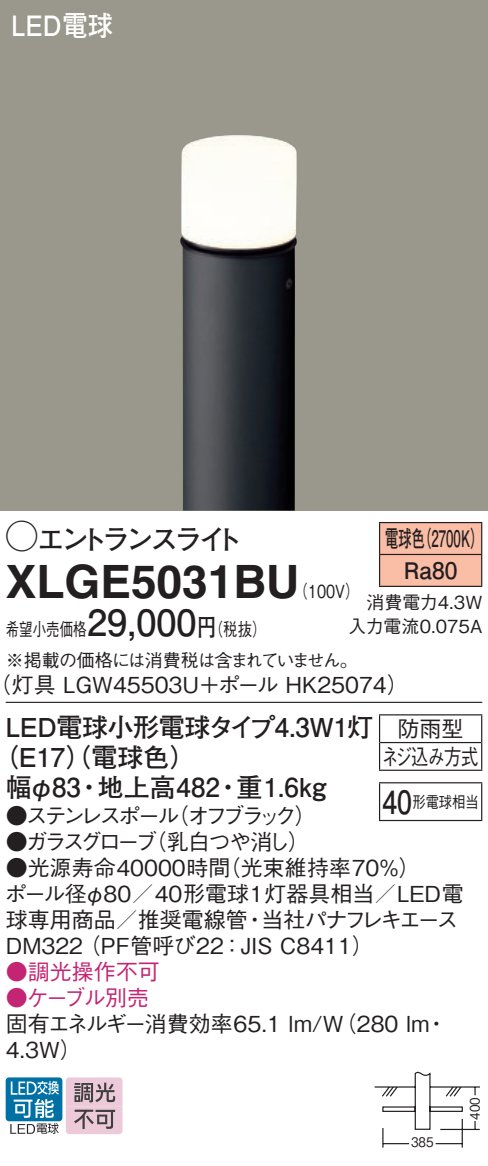
<style>
.page{position:relative;width:488px;height:1166px;background:#fff}
.page>*{position:absolute;margin:0;border:0;box-sizing:border-box;transform-origin:0 0}
.t1{font:700 46px "Helvetica LT Std";color:#231f20}
.t2{font:700 28px "Futo Go B101 Pro";letter-spacing:-.15em;color:#231f20}
.t3{font:700 28px "Futo Go B101 Pro";color:#fff;scale:.9 1}
.t4{font:700 26px "Futo Go B101 Pro";letter-spacing:-.015em;color:#231f20}
.t5{font:700 22.8px/32px "Futo Go B101 Pro";color:#231f20;text-align:center;scale:.58 1}
.t6{font:500 22px/26px "Gothic BBB Pro";color:#231f20}
.t7{font:500 22px "Gothic BBB Pro";letter-spacing:-.16em;color:#231f20}
.t8{font:500 22px "Gothic BBB Pro";letter-spacing:-.15em;color:#231f20}
.t9{font:500 22px "Gothic BBB Pro";color:#c42573}
.t10{font:500 22px/27.6px "Gothic BBB Pro";letter-spacing:-.045em;color:#231f20;text-align:center}
.t11{font:500 18px/31.6px "Gothic BBB Pro";letter-spacing:-.035em;color:#231f20;scale:.75 1}
.t12{font:500 18px/24px "Gothic BBB Pro";color:#231f20;text-align:right}
.t13{font:500 18px "Gothic BBB Pro";color:#231f20;scale:.8 1}
.t14{font:500 16px "Gothic BBB Pro";color:#231f20;scale:.83 1}
.t15{font:500 13.2px "Gothic BBB Pro";color:#231f20;scale:.9 1}
.s1{font-family:"Ford Classification 1";font-weight:400;font-size:32px}
.s2{font-family:"Futo Go B101 Pro";font-weight:700;font-size:36px}
.s3{font-family:"Futo Go B101 Pro";font-weight:700;font-size:24px}
.s4{font-family:"Futo Go B101 Pro";font-weight:700;font-size:32px}
</style>
<div class="page">
<div style="left:0;top:0;width:488px;height:510px;background:#9a988c"></div>
<img style="left:180px;top:135px;width:117px;height:375px">
<div style="left:380px;top:523px;width:101px;height:62px;background:#fabda6"></div>
<hr style="left:379px;top:521px;width:103px;height:2px;background:#231f20">
<hr style="left:379px;top:523px;width:1px;height:30px;background:#231f20">
<hr style="left:481px;top:523px;width:1px;height:30px;background:#231f20">
<hr style="left:379px;top:553px;width:103px;height:2px;background:#231f20">
<hr style="left:379px;top:555px;width:1px;height:30px;background:#231f20">
<hr style="left:481px;top:555px;width:1px;height:30px;background:#231f20">
<hr style="left:379px;top:585px;width:103px;height:2px;background:#231f20">
<hr style="left:6px;top:701px;width:476px;height:1px;background:#231f20">
<svg style="left:379px;top:715px;width:1px;height:54px"></svg>
<hr style="left:379px;top:714px;width:103px;height:1px;background:#231f20">
<hr style="left:380px;top:741px;width:101px;height:2px;background:#231f20">
<svg style="left:481px;top:715px;width:1px;height:54px"></svg>
<hr style="left:379px;top:769px;width:103px;height:1px;background:#231f20">
<hr style="left:379px;top:783px;width:1px;height:36px;background:#231f20">
<hr style="left:379px;top:782px;width:103px;height:1px;background:#231f20">
<hr style="left:481px;top:783px;width:1px;height:36px;background:#231f20">
<hr style="left:379px;top:819px;width:103px;height:2px;background:#231f20">
<svg style="left:374px;top:1071px;width:106px;height:77px"></svg>
<div style="left:6px;top:1077px;width:56px;height:43px;background:#0071a5;border-radius:3px"></div>
<svg style="left:10px;top:1081px;width:49px;height:52px"></svg>
<svg style="left:66px;top:1077px;width:56px;height:56px;background:#c8adb9"></svg>
<p class="t3" style="left:11px;top:3px;width:114px">LED電球</p>
<p class="t2" style="left:6px;top:516px;width:239px"><span class="s1">A</span>エントランスライト</p>
<h1 class="t1" style="left:6px;top:554px;width:295px">XLGE5031BU</h1>
<p class="t5" style="left:385px;top:519px;width:171px">電球色（2700K）<br>Ra80</p>
<p class="t12" style="left:348px;top:587px;width:135px">消費電力4.3W入力電流0.075A</p>
<p class="t13" style="left:293px;top:577px;width:84px">（100V）</p>
<p class="t11" style="left:6px;top:610px;width:471px">希望小売価格<span class="s2">29,000</span><span class="s3">円</span>（税抜）<br>※掲載の価格には消費税は含まれていません。</p>
<p class="t6" style="left:-10px;top:669px;width:420px">（灯具 LGW45503U＋ポール HK25074）</p>
<p class="t4" style="left:6px;top:706px;width:369px">LED電球小形電球タイプ4.3W1灯</p>
<p class="t4" style="left:-8px;top:736px;width:206px">（E17（）電球色）</p>
<p class="t4" style="left:6px;top:766px;width:322px">幅φ83・地上高482・重1.6kg</p>
<p class="t7" style="left:6px;top:797px;width:312px">●ステンレスポール（オフブラック）</p>
<p class="t8" style="left:6px;top:823px;width:306px">●ガラスグローブ（乳白つや消し）</p>
<p class="t6" style="left:5px;top:851px;width:460px">●光源寿命40000時間（光束維持率70％）<br>ポール径φ80／40形電球1灯器具相当／LED電球専用商品／推奨電線管・当社パナフレキエース<br>DM322（PF管呼び22：JIS C8411）</p>
<p class="t9" style="left:6px;top:953px;width:155px">●調光操作不可</p>
<p class="t9" style="left:6px;top:979px;width:145px">●ケーブル別売</p>
<p class="t6" style="left:6px;top:1007px;width:443px">固有エネルギー消費効率65.1 lm/W（280 lm・<br>4.3W）</p>
<p class="t10" style="left:381px;top:712px;width:98px">防雨型<br>ネジ込み方式</p>
<p class="t14" style="left:382px;top:788px;width:118px"><span class="s4">40</span>形電球相当</p>
<p class="t15" style="left:411px;top:1131px;width:26px">385</p>
<p class="t15" style="left:464px;top:1119px;width:26px;rotate:-90deg">400</p>
</div>
